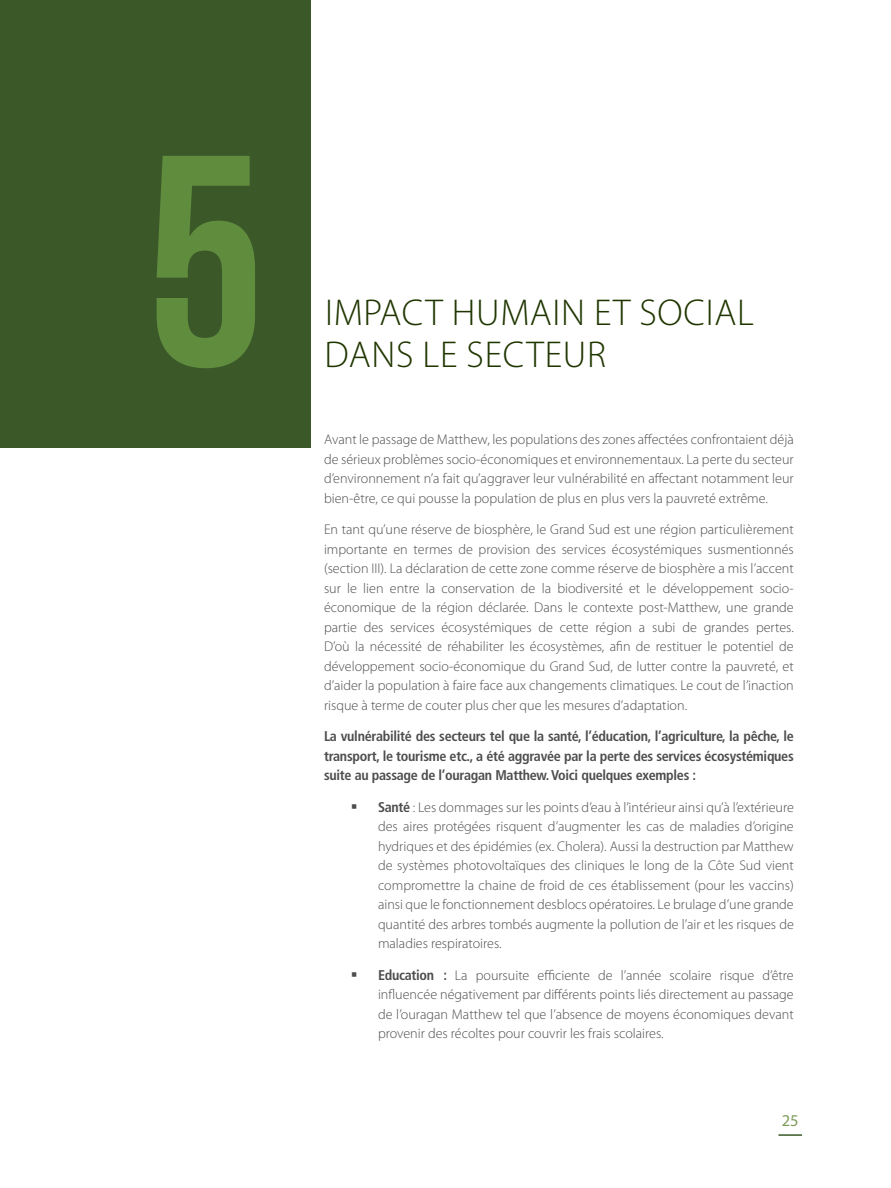
<style>
.page{position:relative;width:891px;height:1188px;background:#fff}
.page>*{position:absolute;margin:0;border:0;box-sizing:border-box;transform-origin:0 0}
.t1{font:300px "Bebas Neue";color:#608c3d}
.t2{font:300 37.5px "Myriad Pro";color:#203600}
.t3{font:16.5px "Myriad Pro";color:#7d9c58}
.t4{font:300 14.1px/19.5px "Myriad Pro";color:#4d4d4f;text-align:justify}
.t5{font:700 condensed 14.1px/19.5px "Frutiger LT Std";letter-spacing:-.02em;color:#4d4d4f;text-align:justify}
.s1{font-family:"Frutiger LT Std";font-weight:700;font-stretch:condensed}
</style>
<div class="page">
<hr style="left:778px;top:1134px;width:24px;height:2px;background:#3b5829">
<div style="left:0;top:0;width:310px;height:448px;background:#3b5829"></div>
<h1 class="t1" style="left:146px;top:98px;width:120px">5</h1>
<h2 class="t2" style="left:325px;top:292px;width:32px">Impact</h2>
<h2 class="t2" style="left:452px;top:292px;width:23px">humain</h2>
<h2 class="t2" style="left:594px;top:292px;width:66px">et social</h2>
<h2 class="t2" style="left:324px;top:334px;width:23px">dans</h2>
<h2 class="t2" style="left:423px;top:334px;width:65px">le secteur</h2>
<p class="t4" style="left:324px;top:430px;width:471px">Avant le passage de Matthew, les populations des zones affectées confrontaient déjà de sérieux problèmes socio-économiques et environnementaux. La perte du secteur d’environnement n’a fait qu’aggraver leur vulnérabilité en affectant notamment leur bien-être, ce qui pousse la population de plus en plus vers la pauvreté extrême.</p>
<p class="t4" style="left:324px;top:520px;width:471px">En tant qu’une réserve de biosphère, le Grand Sud est une région particulièrement importante en termes de provision des services écosystémiques susmentionnés (section III). La déclaration de cette zone comme réserve de biosphère a mis l’accent sur le lien entre la conservation de la biodiversité et le développement socio&shy;économique de la région déclarée. Dans le contexte post-Matthew, une grande partie des services écosystémiques de cette région a subi de grandes pertes.<br>D’où la nécessité de réhabiliter les écosystèmes, afin de restituer le potentiel de développement socio-économique du Grand Sud, de lutter contre la pauvreté, et d’aider la population à faire face aux changements climatiques. Le cout de l’inaction risque à terme de couter plus cher que les mesures d’adaptation.</p>
<p class="t5" style="left:324px;top:727px;width:471px">La vulnérabilité des secteurs tel que la santé, l’éducation, l’agriculture, la pêche, le transport, le tourisme etc., a été aggravée par la perte des services écosystémiques suite au passage de l’ouragan Matthew. Voici quelques exemples :</p>
<p class="t4" style="left:378px;top:798px;width:417px"><span class="s1">Santé</span> : Les dommages sur les points d’eau à l’intérieur ainsi qu’à l’extérieure des aires protégées risquent d’augmenter les cas de maladies d’origine hydriques et des épidémies (ex. Cholera). Aussi la destruction par Matthew de systèmes photovoltaïques des cliniques le long de la Côte Sud vient compromettre la chaine de froid de ces établissement (pour les vaccins) ainsi que le fonctionnement desblocs opératoires. Le brulage d’une grande quantité des arbres tombés augmente la pollution de l’air et les risques de maladies respiratoires.</p>
<p class="t4" style="left:378px;top:966px;width:417px"><span class="s1">Education :</span> La poursuite efficiente de l’année scolaire risque d’être influencée négativement par différents points liés directement au passage de l’ouragan Matthew tel que l’absence de moyens économiques devant provenir des récoltes pour couvrir les frais scolaires.</p>
<p class="t3" style="left:782px;top:1110px;width:18px">25</p>
</div>
